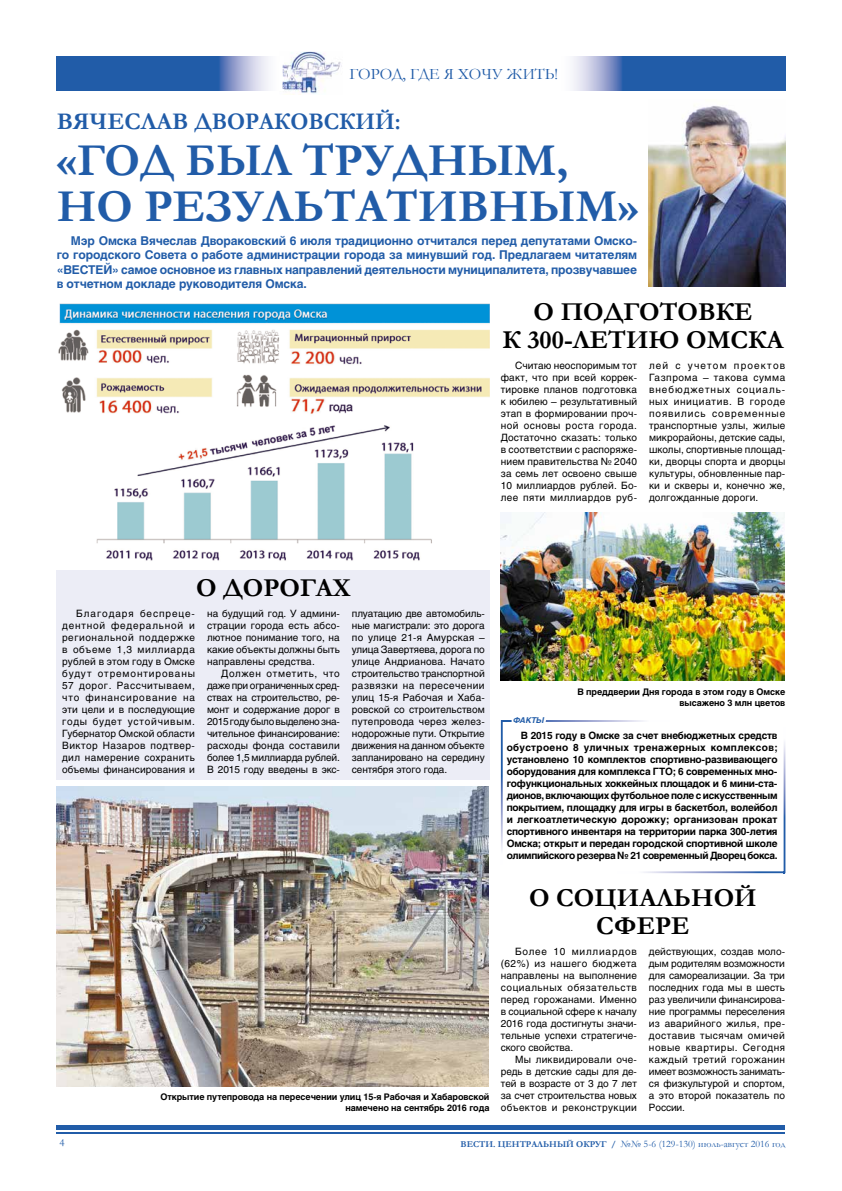
<style>
.page{position:relative;width:842px;height:1191px;background:#fff}
.page>*{position:absolute;margin:0;border:0;box-sizing:border-box;transform-origin:0 0}
.t1{font:700 46px/46px "Garamond";color:#215ca8}
.t2{font:700 26px/28px "Garamond";color:#000;text-align:center}
.t3{font:700 24px "Garamond";color:#215ca8}
.t4{font:16px "Garamond";color:#215ca8}
.t5{font:700 12px/14.4px "Helios";letter-spacing:-.01em;color:#215ca8;text-align:justify}
.t6{font:11px "Garamond";color:#215ca8}
.t7{font:10px/12px "Helios";letter-spacing:.005em;color:#000;text-align:justify}
.t8{font:700 10px/12px "Helios";letter-spacing:-.035em;color:#000;text-align:justify}
.t9{font:10px "Garamond";color:#215ca8}
.t10{font:700 9px/10.8px "Helios";letter-spacing:-.01em;color:#000;text-align:right}
.t11{font:italic 700 8px "Helios";letter-spacing:-.01em;color:#215ca8}
.s1{font-weight:700;font-size:9px}
</style>
<div class="page">
<hr style="left:57px;top:1125px;width:728px;height:4px;background:#215ca8">
<hr style="left:57px;top:1132px;width:728px;height:2px;background:#215ca8">
<div style="left:56px;top:570px;width:433px;height:209px;background:#ecedf6"></div>
<img style="left:57px;top:57px;width:211px;height:34px">
<img style="left:573px;top:57px;width:212px;height:34px">
<img style="left:282px;top:52px;width:60px;height:43px">
<img style="left:58px;top:303px;width:431px;height:258px">
<img style="left:501px;top:512px;width:283px;height:168px">
<img style="left:56px;top:787px;width:432px;height:299px">
<img style="left:649px;top:105px;width:136px;height:181px">
<svg style="left:503px;top:720px;width:140px;height:2px"></svg>
<svg style="left:501px;top:720px;width:2px;height:131px"></svg>
<svg style="left:644px;top:742px;width:141px;height:131px"></svg>
<img style="left:509px;top:658px;width:40px;height:64px">
<h3 class="t4" style="left:349px;top:63px;width:210px">ГОРОД, ГДЕ Я ХОЧУ ЖИТЬ!</h3>
<h3 class="t3" style="left:57px;top:105px;width:346px">ВЯЧЕСЛАВ ДВОРАКОВСКИЙ:</h3>
<h1 class="t1" style="left:57px;top:138px;width:584px">«ГОД БЫЛ ТРУДНЫМ,<br>НО РЕЗУЛЬТАТИВНЫМ»</h1>
<p class="t5" style="left:57px;top:233px;width:582px;text-indent:14px">Мэр Омска Вячеслав Двораковский 6 июля традиционно отчитался перед депутатами Омско&shy;го городского Совета о работе администрации города за минувший год. Предлагаем читателям «ВЕСТЕЙ» самое основное из главных направлений деятельности муниципалитета, прозвучавшее в отчетном докладе руководителя Омска.</p>
<h2 class="t2" style="left:503px;top:298px;width:283px">О ПОДГОТОВКЕ<br>К 300-ЛЕТИЮ ОМСКА</h2>
<p class="t7" style="left:501px;top:359px;width:138px;text-indent:14px">Считаю неоспоримым тот факт, что при всей коррек&shy;тировке планов подготовка к юбилею – результативный этап в формировании проч&shy;ной основы роста города.<br>Достаточно сказать: только в соответствии с распоряже&shy;нием правительства № 2040 за семь лет освоено свыше 10 миллиардов рублей. Бо&shy;лее пяти миллиардов руб-</p>
<p class="t7" style="left:649px;top:359px;width:138px">лей с учетом проектов Газпрома – такова сумма внебюджетных социаль&shy;ных инициатив. В городе появились современные транспортные узлы, жилые микрорайоны, детские сады, школы, спортивные площад&shy;ки, дворцы спорта и дворцы культуры, обновленные пар&shy;ки и скверы и, конечно же, долгожданные дороги.</p>
<h2 class="t2" style="left:196px;top:574px;width:156px">О ДОРОГАХ</h2>
<p class="t7" style="left:62px;top:607px;width:134px;text-indent:14px">Благодаря беспреце&shy;дентной федеральной и региональной поддержке в объеме 1,3 миллиарда рублей в этом году в Омске будут отремонтированы 57 дорог. Рассчитываем, что финансирование на эти цели и в последующие годы будет устойчивым.<br>Губернатор Омской области Виктор Назаров подтвер&shy;дил намерение сохранить объемы финансирования и</p>
<p class="t7" style="left:207px;top:607px;width:134px">на будущий год. У админи&shy;страции города есть абсо&shy;лютное понимание того, на какие объекты должны быть направлены средства.</p>
<p class="t7" style="left:207px;top:667px;width:134px;text-indent:14px">Должен отметить, что даже при ограниченных сред&shy;ствах на строительство, ре&shy;монт и содержание дорог в 2015 году было выделено зна&shy;чительное финансирование: расходы фонда составили более 1,5 миллиарда рублей.<br>В 2015 году введены в экс-</p>
<p class="t7" style="left:352px;top:607px;width:134px">плуатацию две автомобиль&shy;ные магистрали: это дорога по улице 21-я Амурская – улица Завертяева, дорога по улице Андрианова. Начато строительство транспортной развязки на пересечении улиц 15-я Рабочая и Хаба&shy;ровской со строительством путепровода через желез&shy;нодорожные пути. Открытие движения на данном объекте запланировано на середину сентября этого года.</p>
<p class="t10" style="left:161px;top:1091px;width:330px">Открытие путепровода на пересечении улиц 15-я Рабочая и Хабаровской намечено на сентябрь 2016 года</p>
<p class="t10" style="left:577px;top:686px;width:209px">В преддверии Дня города в этом году в Омске высажено 3 млн цветов</p>
<p class="t8" style="left:507px;top:730px;width:273px;text-indent:14px">В 2015 году в Омске за счет внебюджетных средств обустроено 8 уличных тренажерных комплексов; установлено 10 комплектов спортивно-развивающего оборудования для комплекса ГТО; 6 современных мно&shy;гофункциональных хоккейных площадок и 6 мини-ста&shy;дионов, включающих футбольное поле с искусственным покрытием, площадку для игры в баскетбол, волейбол и легкоатлетическую дорожку; организован прокат спортивного инвентаря на территории парка 300-летия Омска; открыт и передан городской спортивной школе олимпийского резерва № 21 современный Дворец бокса.</p>
<p class="t11" style="left:513px;top:716px;width:33px">ФАКТЫ</p>
<h2 class="t2" style="left:529px;top:884px;width:229px">О СОЦИАЛЬНОЙ<br>СФЕРЕ</h2>
<p class="t7" style="left:501px;top:945px;width:138px;text-indent:14px">Более 10 миллиардов (62%) из нашего бюджета направлены на выполнение социальных обязательств перед горожанами. Именно в социальной сфере к началу 2016 года достигнуты значи&shy;тельные успехи стратегиче&shy;ского свойства.</p>
<p class="t7" style="left:501px;top:1053px;width:138px;text-indent:14px">Мы ликвидировали оче&shy;редь в детские сады для де&shy;тей в возрасте от 3 до 7 лет за счет строительства новых объектов и реконструкции</p>
<p class="t7" style="left:649px;top:945px;width:138px">действующих, создав моло&shy;дым родителям возможности для самореализации. За три последних года мы в шесть раз увеличили финансирова&shy;ние программы переселения из аварийного жилья, пре&shy;доставив тысячам омичей новые квартиры. Сегодня каждый третий горожанин имеет возможность занимать&shy;ся физкультурой и спортом, а это второй показатель по России.</p>
<p class="t6" style="left:60px;top:1135px;width:7px">4</p>
<p class="t9" style="left:461px;top:1137px;width:326px"><span class="s1">ВЕСТИ. ЦЕНТРАЛЬНЫЙ ОКРУГ /</span> №№ 5-6 (129-130) июль-август 2016 год</p>
</div>
